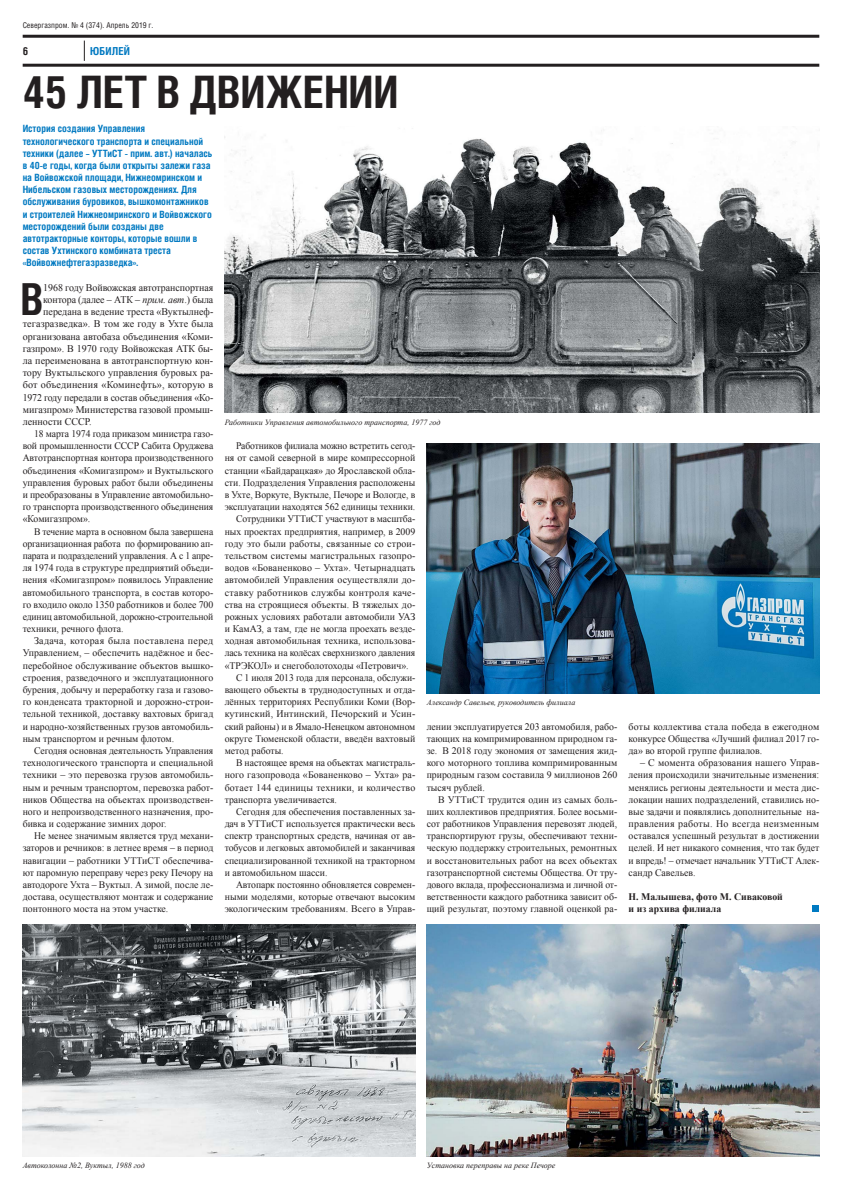
<style>
.page{position:relative;width:842px;height:1191px;background:#fff}
.page>*{position:absolute;margin:0;border:0;box-sizing:border-box;transform-origin:0 0}
.t1{font:700 44.8px "Helios Cond";color:#231f20}
.t2{font:700 44.1px "Helios Cond";color:#231f20}
.t3{font:700 11px "Helios Cond";letter-spacing:.015em;color:#0079c1}
.t4{font:700 11px "Helios Cond";color:#231f20}
.t5{font:10.2px "Times New Roman";color:#231f20}
.t6{font:10.2px "Times New Roman";color:#231f20;scale:.96 1}
.t7{font:10px/12.2px "Times New Roman";color:#231f20;text-align:justify}
.t8{font:700 10px/12.2px "Helios Cond";color:#0079c1}
.t9{font:10px/12.2px "Times New Roman";color:#231f20;text-align:justify;scale:.96 1}
.t10{font:700 10px/12.2px "Times New Roman";color:#231f20}
.t11{font:10px "Times New Roman";letter-spacing:.025em;color:#231f20}
.t12{font:italic 8px "Times New Roman";color:#231f20}
.t13{font:8px "Helios Cond";color:#231f20}
.s1{font-style:italic}
</style>
<div class="page">
<svg style="left:84px;top:41px;width:1px;height:20px"></svg>
<hr style="left:23px;top:64px;width:796px;height:3px;background:#231f20">
<hr style="left:23px;top:35px;width:796px;height:3px;background:#231f20">
<img style="left:225px;top:130px;width:594px;height:283px">
<img style="left:23px;top:924px;width:392px;height:232px">
<img style="left:427px;top:444px;width:392px;height:249px">
<div style="left:812px;top:905px;width:7px;height:7px;background:#007ac2"></div>
<img style="left:427px;top:924px;width:392px;height:232px">
<p class="t13" style="left:23px;top:22px;width:132px">Севергазпром. № 4 (374). Апрель 2019 г.</p>
<p class="t3" style="left:90px;top:47px;width:41px">ЮБИЛЕЙ</p>
<h1 class="t1" style="left:23px;top:74px;width:377px">45 ЛЕТ В ДВИЖЕНИИ</h1>
<p class="t4" style="left:23px;top:47px;width:7px">6</p>
<p class="t8" style="left:23px;top:124px;width:191px">История создания Управления технологического транспорта и специальной техники (далее – УТТиСТ - прим. авт.) началась в 40-е годы, когда были открыты залежи газа на Войвожской площади, Нижнеомринском и Нибельском газовых месторождениях. Для обслуживания буровиков, вышкомонтажников и строителей Нижнеомринского и Войвожского месторождений были созданы две автотракторные конторы, которые вошли в состав Ухтинского комбината треста «Войвожнефтегазразведка».</p>
<h2 class="t2" style="left:21px;top:282px;width:24px">В</h2>
<p class="t5" style="left:43px;top:282px;width:172px">1968 году Войвожская автотранспортная</p>
<p class="t5" style="left:43px;top:294px;width:172px">контора (далее – АТК – <span class="s1">прим. авт</span>.) была</p>
<p class="t5" style="left:43px;top:306px;width:172px">передана в ведение треста «Вуктылнеф-</p>
<p class="t5" style="left:23px;top:318px;width:192px">тегазразведка». В том же году в Ухте была</p>
<p class="t5" style="left:23px;top:330px;width:192px">организована автобаза объединения «Коми-</p>
<p class="t5" style="left:23px;top:343px;width:192px">газпром». В 1970 году Войвожская АТК бы-</p>
<p class="t5" style="left:23px;top:355px;width:192px">ла переименована в автотранспортную кон-</p>
<p class="t5" style="left:23px;top:367px;width:192px">тору Вуктыльского управления буровых ра-</p>
<p class="t5" style="left:23px;top:379px;width:192px">бот объединения «Коминефть», которую в</p>
<p class="t6" style="left:23px;top:391px;width:200px">1972 году передали в состав объединения «Ко-</p>
<p class="t5" style="left:23px;top:403px;width:192px">мигазпром» Министерства газовой промыш-</p>
<p class="t5" style="left:23px;top:416px;width:71px">ленности СССР.</p>
<p class="t7" style="left:23px;top:427px;width:192px;text-indent:11px">18 марта 1974 года приказом министра газо&shy;вой промышленности СССР Сабита Оруджева Автотранспортная контора производственного объединения «Комигазпром» и Вуктыльского управления буровых работ были объединены и преобразованы в Управление автомобильно&shy;го транспорта производственного объединения «Комигазпром».</p>
<p class="t9" style="left:23px;top:525px;width:200px;text-indent:11px">В течение марта в основном была завершена организационная работа по формированию ап&shy;парата и подразделений управления. А с 1 апре&shy;ля 1974 года в структуре предприятий объеди&shy;нения «Комигазпром» появилось Управление автомобильного транспорта, в состав которо&shy;го входило около 1350 работников и более 700 единиц автомобильной, дорожно-строительной техники, речного флота.</p>
<p class="t7" style="left:23px;top:635px;width:192px;text-indent:11px">Задача, которая была поставлена перед Управлением, – обеспечить надёжное и бес&shy;перебойное обслуживание объектов вышко&shy;строения, разведочного и эксплуатационного бурения, добычу и переработку газа и газово&shy;го конденсата тракторной и дорожно-строи&shy;тельной техникой, доставку вахтовых бригад и народно-хозяйственных грузов автомобиль&shy;ным транспортом и речным флотом.</p>
<p class="t7" style="left:23px;top:744px;width:192px;text-indent:11px">Сегодня основная деятельность Управления технологического транспорта и специальной техники – это перевозка грузов автомобиль&shy;ным и речным транспортом, перевозка работ&shy;ников Общества на объектах производствен&shy;ного и непроизводственного назначения, про&shy;бивка и содержание зимних дорог.</p>
<p class="t7" style="left:23px;top:829px;width:192px;text-indent:11px">Не менее значимым является труд механи&shy;заторов и речников: в летнее время – в период навигации – работники УТТиСТ обеспечива&shy;ют паромную переправу через реку Печору на автодороге Ухта – Вуктыл. А зимой, после ле&shy;достава, осуществляют монтаж и содержание понтонного моста на этом участке.</p>
<p class="t12" style="left:225px;top:418px;width:217px">Работники Управления автомобильного транспорта, 1977 год</p>
<p class="t9" style="left:236px;top:440px;width:188px">Работников филиала можно встретить сегод-</p>
<p class="t7" style="left:225px;top:452px;width:192px">ня от самой северной в мире компрессорной</p>
<p class="t7" style="left:225px;top:464px;width:192px">станции «Байдарацкая» до Ярославской обла-</p>
<p class="t7" style="left:225px;top:476px;width:192px">сти. Подразделения Управления расположены</p>
<p class="t7" style="left:225px;top:488px;width:192px">в Ухте, Воркуте, Вуктыле, Печоре и Вологде, в</p>
<p class="t7" style="left:225px;top:501px;width:192px">эксплуатации находятся 562 единицы техники.</p>
<p class="t7" style="left:236px;top:513px;width:181px">Сотрудники УТТиСТ участвуют в масштба-</p>
<p class="t7" style="left:225px;top:525px;width:192px">ных проектах предприятия, например, в 2009</p>
<p class="t7" style="left:225px;top:537px;width:192px">году это были работы, связанные со строи-</p>
<p class="t7" style="left:225px;top:549px;width:192px">тельством системы магистральных газопро-</p>
<p class="t7" style="left:225px;top:561px;width:192px">водов «Бованенково – Ухта». Четырнадцать</p>
<p class="t7" style="left:225px;top:574px;width:192px">автомобилей Управления осуществляли до-</p>
<p class="t11" style="left:225px;top:586px;width:192px">ставку работников службы контроля каче-</p>
<p class="t7" style="left:225px;top:598px;width:192px">ства на строящиеся объекты. В тяжелых до-</p>
<p class="t7" style="left:225px;top:610px;width:192px">рожных условиях работали автомобили УАЗ</p>
<p class="t7" style="left:225px;top:622px;width:192px">и КамАЗ, а там, где не могла проехать везде-</p>
<p class="t7" style="left:225px;top:635px;width:192px">ходная автомобильная техника, использова-</p>
<p class="t7" style="left:225px;top:647px;width:192px">лась техника на колёсах сверхнизкого давления</p>
<p class="t7" style="left:225px;top:659px;width:186px">«ТРЭКОЛ» и снегоболотоходы «Петрович».</p>
<p class="t7" style="left:236px;top:671px;width:181px">С 1 июля 2013 года для персонала, обслужи-</p>
<p class="t7" style="left:225px;top:683px;width:192px">вающего объекты в труднодоступных и отда-</p>
<p class="t7" style="left:225px;top:695px;width:192px">лённых территориях Республики Коми (Вор-</p>
<p class="t7" style="left:225px;top:708px;width:192px">кутинский, Интинский, Печорский и Усин-</p>
<p class="t7" style="left:225px;top:720px;width:192px">ский районы) и в Ямало-Ненецком автономном</p>
<p class="t7" style="left:225px;top:732px;width:192px">округе Тюменской области, введён вахтовый</p>
<p class="t7" style="left:225px;top:744px;width:61px">метод работы.</p>
<p class="t7" style="left:236px;top:756px;width:181px">В настоящее время на объектах магистраль-</p>
<p class="t7" style="left:225px;top:769px;width:192px">ного газопровода «Бованенково – Ухта» ра-</p>
<p class="t7" style="left:225px;top:781px;width:192px">ботает 144 единицы техники, и количество</p>
<p class="t7" style="left:225px;top:793px;width:114px">транспорта увеличивается.</p>
<p class="t7" style="left:236px;top:805px;width:181px">Сегодня для обеспечения поставленных за-</p>
<p class="t7" style="left:225px;top:817px;width:192px">дач в УТТиСТ используется практически весь</p>
<p class="t7" style="left:225px;top:829px;width:192px">спектр транспортных средств, начиная от ав-</p>
<p class="t7" style="left:225px;top:842px;width:192px">тобусов и легковых автомобилей и заканчивая</p>
<p class="t7" style="left:225px;top:854px;width:192px">специализированной техникой на тракторном</p>
<p class="t7" style="left:225px;top:866px;width:104px">и автомобильном шасси.</p>
<p class="t7" style="left:236px;top:878px;width:181px">Автопарк постоянно обновляется современ-</p>
<p class="t7" style="left:225px;top:890px;width:192px">ными моделями, которые отвечают высоким</p>
<p class="t7" style="left:225px;top:903px;width:192px">экологическим требованиям. Всего в Управ-</p>
<p class="t12" style="left:427px;top:698px;width:150px">Александр Савельев, руководитель филиала</p>
<p class="t7" style="left:427px;top:720px;width:192px">лении эксплуатируется 203 автомобиля, рабо&shy;тающих на компримированном природном га&shy;зе. В 2018 году экономия от замещения жид&shy;кого моторного топлива компримированным природным газом составила 9 миллионов 260 тысяч рублей.</p>
<p class="t7" style="left:427px;top:793px;width:192px;text-indent:11px">В УТТиСТ трудится один из самых боль&shy;ших коллективов предприятия. Более восьми&shy;сот работников Управления перевозят людей, транспортируют грузы, обеспечивают техни&shy;ческую поддержку строительных, ремонтных и восстановительных работ на всех объектах газотранспортной системы Общества. От тру&shy;дового вклада, профессионализма и личной от&shy;ветственности каждого работника зависит об&shy;щий результат, поэтому главной оценкой ра-</p>
<p class="t7" style="left:629px;top:720px;width:192px">боты коллектива стала победа в ежегодном конкурсе Общества «Лучший филиал 2017 го&shy;да» во второй группе филиалов.</p>
<p class="t7" style="left:629px;top:756px;width:192px;text-indent:11px">– С момента образования нашего Управ&shy;ления происходили значительные изменения: менялись регионы деятельности и места дис&shy;локации наших подразделений, ставились но&shy;вые задачи и появлялись дополнительные на&shy;правления работы. Но всегда неизменным оставался успешный результат в достижении целей. И нет никакого сомнения, что так будет и впредь! – отмечает начальник УТТиСТ Алек&shy;сандр Савельев.</p>
<p class="t10" style="left:629px;top:890px;width:156px">Н. Малышева, фото М. Сиваковой и из архива филиала</p>
<p class="t12" style="left:23px;top:1161px;width:124px">Автоколонна №2, Вуктыл, 1988 год</p>
<p class="t12" style="left:427px;top:1161px;width:130px">Установка переправы на реке Печоре</p>
</div>
